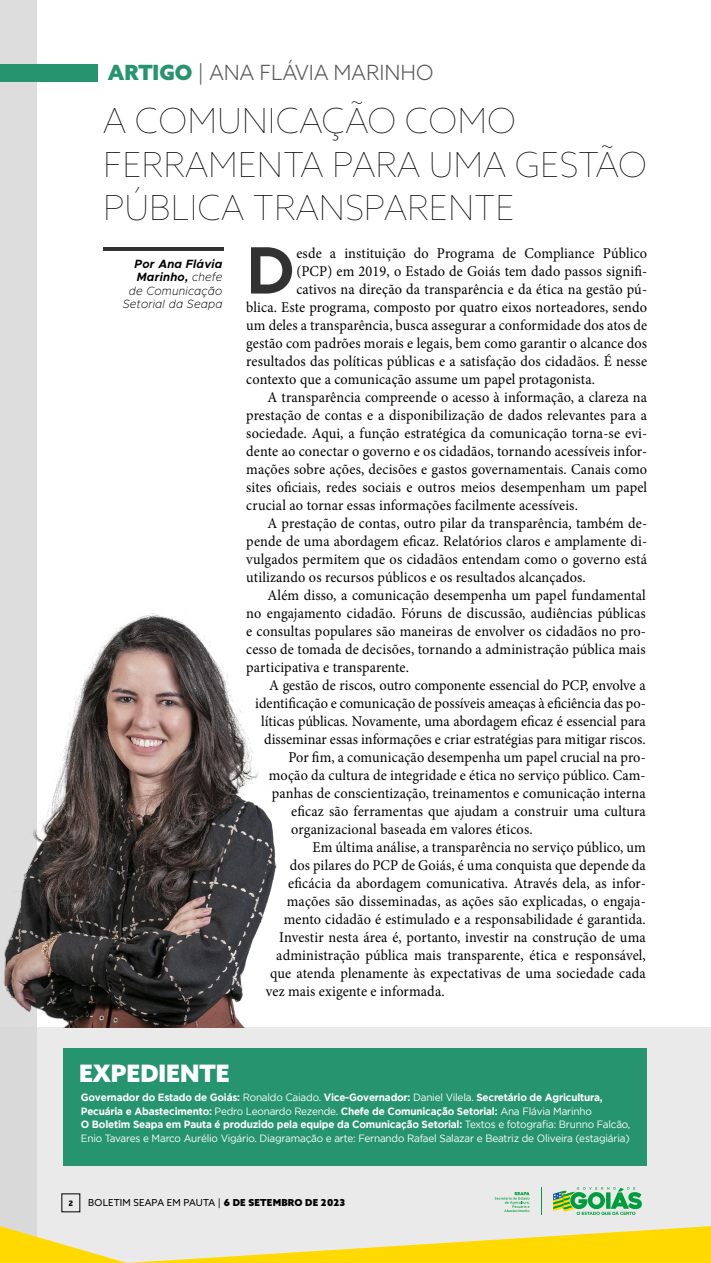
<style>
.page{position:relative;width:711px;height:1263px;background:#fff}
.page>*{position:absolute;margin:0;border:0;box-sizing:border-box;transform-origin:0 0}
.t1{font:700 67.35px "Metropolis";color:#323232;scale:.95 1}
.t2{font:100 34.5px/43.5px "Azo Sans";color:#000}
.t3{font:900 24px "Azo Sans";color:#fff}
.t4{font:300 21px "Azo Sans";color:#585858}
.t5{font:15px "Minion Pro";letter-spacing:.01em;color:#000;scale:.95 1}
.t6{font:italic 200 12px/13.5px "Metropolis";letter-spacing:.02em;color:#000;text-align:right;scale:.95 1}
.t7{font:10.5px/13.5px "Gotham";letter-spacing:-.02em;color:#fff;scale:.95 1}
.t8{font:9.6px "Azo Sans";letter-spacing:.02em;color:#000}
.t9{font:900 7.2px "Neo Sans Pro";color:#000}
.s1{font-weight:900;color:#26946f}
.s2{font-weight:700}
.s3{font-weight:900}
</style>
<div class="page">
<div style="left:0;top:0;width:36px;height:1263px;background:#ddd"></div>
<div style="left:0;top:1027px;width:710px;height:236px;background:linear-gradient(to right,#e3e4e4,#e6e9e8)"></div>
<div style="left:64px;top:1048px;width:582px;height:117px;background:#26946f"></div>
<svg style="left:552px;top:1187px;width:89px;height:28px;background:#89c795"></svg>
<svg style="left:541px;top:1187px;width:1px;height:28px"></svg>
<svg style="left:494px;top:1192px;width:35px;height:20px"></svg>
<svg style="left:0;top:1226px;width:710px;height:37px;background:#f4e175"></svg>
<div style="left:0;top:64px;width:98px;height:18px;background:#26946f"></div>
<hr style="left:103px;top:248px;width:120px;height:3px;background:#323232">
<img style="left:0;top:568px;width:307px;height:460px">
<h3 class="t4" style="left:108px;top:59px;width:327px"><span class="s1">ARTIGO</span> | ANA FLÁVIA MARINHO</h3>
<h2 class="t2" style="left:103px;top:99px;width:544px">A COMUNICAÇÃO COMO<br>FERRAMENTA PARA UMA GESTÃO<br>PÚBLICA TRANSPARENTE</h2>
<h1 class="t1" style="left:246px;top:228px;width:53px">D</h1>
<p class="t5" style="left:296px;top:243px;width:370px">esde a instituição do Programa de Compliance Público</p>
<p class="t6" style="left:123px;top:257px;width:106px"><span class="s2">Por Ana Flávia<br>Marinho,</span> chefe de Comunicação<br>Setorial da Seapa</p>
<p class="t5" style="left:296px;top:261px;width:370px">(PCP) em 2019, o Estado de Goiás tem dado passos signifi-</p>
<p class="t5" style="left:296px;top:279px;width:370px">cativos na direção da transparência e da ética na gestão pú-</p>
<p class="t5" style="left:246px;top:297px;width:423px">blica. Este programa, composto por quatro eixos norteadores, sendo</p>
<p class="t5" style="left:246px;top:315px;width:423px">um deles a transparência, busca assegurar a conformidade dos atos de</p>
<p class="t5" style="left:246px;top:333px;width:423px">gestão com padrões morais e legais, bem como garantir o alcance dos</p>
<p class="t5" style="left:246px;top:351px;width:423px">resultados das políticas públicas e a satisfação dos cidadãos. É nesse</p>
<p class="t5" style="left:246px;top:369px;width:368px">contexto que a comunicação assume um papel protagonista.</p>
<p class="t5" style="left:267px;top:387px;width:401px">A transparência compreende o acesso à informação, a clareza na</p>
<p class="t5" style="left:246px;top:405px;width:423px">prestação de contas e a disponibilização de dados relevantes para a</p>
<p class="t5" style="left:246px;top:423px;width:423px">sociedade. Aqui, a função estratégica da comunicação torna-se evi-</p>
<p class="t5" style="left:246px;top:441px;width:423px">dente ao conectar o governo e os cidadãos, tornando acessíveis infor-</p>
<p class="t5" style="left:246px;top:459px;width:423px">mações sobre ações, decisões e gastos governamentais. Canais como</p>
<p class="t5" style="left:246px;top:477px;width:423px">sites oficiais, redes sociais e outros meios desempenham um papel</p>
<p class="t5" style="left:246px;top:495px;width:350px">crucial ao tornar essas informações facilmente acessíveis.</p>
<p class="t5" style="left:267px;top:513px;width:401px">A prestação de contas, outro pilar da transparência, também de-</p>
<p class="t5" style="left:246px;top:531px;width:423px">pende de uma abordagem eficaz. Relatórios claros e amplamente di-</p>
<p class="t5" style="left:246px;top:549px;width:423px">vulgados permitem que os cidadãos entendam como o governo está</p>
<p class="t5" style="left:246px;top:567px;width:358px">utilizando os recursos públicos e os resultados alcançados.</p>
<p class="t5" style="left:267px;top:585px;width:399px">Além disso, a comunicação desempenha um papel fundamental</p>
<p class="t5" style="left:246px;top:603px;width:422px">no engajamento cidadão. Fóruns de discussão, audiências públicas</p>
<p class="t5" style="left:246px;top:621px;width:422px">e consultas populares são maneiras de envolver os cidadãos no pro-</p>
<p class="t5" style="left:246px;top:639px;width:421px">cesso de tomada de decisões, tornando a administração pública mais</p>
<p class="t5" style="left:246px;top:657px;width:173px">participativa e transparente.</p>
<p class="t5" style="left:269px;top:675px;width:398px">A gestão de riscos, outro componente essencial do PCP, envolve a</p>
<p class="t5" style="left:255px;top:693px;width:412px">identificação e comunicação de possíveis ameaças à eficiência das po-</p>
<p class="t5" style="left:261px;top:711px;width:406px">líticas públicas. Novamente, uma abordagem eficaz é essencial para</p>
<p class="t5" style="left:264px;top:729px;width:403px">disseminar essas informações e criar estratégias para mitigar riscos.</p>
<p class="t5" style="left:288px;top:747px;width:377px">Por fim, a comunicação desempenha um papel crucial na pro-</p>
<p class="t5" style="left:268px;top:765px;width:398px">moção da cultura de integridade e ética no serviço público. Cam-</p>
<p class="t5" style="left:271px;top:783px;width:395px">panhas de conscientização, treinamentos e comunicação interna</p>
<p class="t5" style="left:291px;top:801px;width:374px">eficaz são ferramentas que ajudam a construir uma cultura</p>
<p class="t5" style="left:291px;top:819px;width:255px">organizacional baseada em valores éticos.</p>
<p class="t5" style="left:312px;top:837px;width:352px">Em última análise, a transparência no serviço público, um</p>
<p class="t5" style="left:289px;top:855px;width:376px">dos pilares do PCP de Goiás, é uma conquista que depende da</p>
<p class="t5" style="left:288px;top:873px;width:377px">eficácia da abordagem comunicativa. Através dela, as infor-</p>
<p class="t5" style="left:286px;top:891px;width:379px">mações são disseminadas, as ações são explicadas, o engaja-</p>
<p class="t5" style="left:283px;top:909px;width:382px">mento cidadão é estimulado e a responsabilidade é garantida.</p>
<p class="t5" style="left:279px;top:927px;width:387px">Investir nesta área é, portanto, investir na construção de uma</p>
<p class="t5" style="left:276px;top:945px;width:390px">administração pública mais transparente, ética e responsável,</p>
<p class="t5" style="left:270px;top:963px;width:396px">que atenda plenamente às expectativas de uma sociedade cada</p>
<p class="t5" style="left:265px;top:981px;width:190px">vez mais exigente e informada.</p>
<h3 class="t3" style="left:79px;top:1057px;width:152px">EXPEDIENTE</h3>
<p class="t7" style="left:81px;top:1091px;width:579px"><span class="s2">Governador do Estado de Goiás:</span> Ronaldo Caiado. <span class="s2">Vice-Governador:</span> Daniel Vilela. <span class="s2">Secretário de Agricultura, Pecuária e Abastecimento:</span> Pedro Leonardo Rezende. <span class="s2">Chefe de Comunicação Setorial:</span> Ana Flávia Marinho<br><span class="s2">O Boletim Seapa em Pauta é produzido pela equipe da Comunicação Setorial:</span> Textos e fotografia: Brunno Falcão, Enio Tavares e Marco Aurélio Vigário. Diagramação e arte: Fernando Rafael Salazar e Beatriz de Oliveira (estagiária)</p>
<p class="t9" style="left:68px;top:1198px;width:6px">2</p>
<p class="t8" style="left:88px;top:1197px;width:258px">BOLETIM SEAPA EM PAUTA | <span class="s3">6 DE SETEMBRO DE 2023</span></p>
</div>
